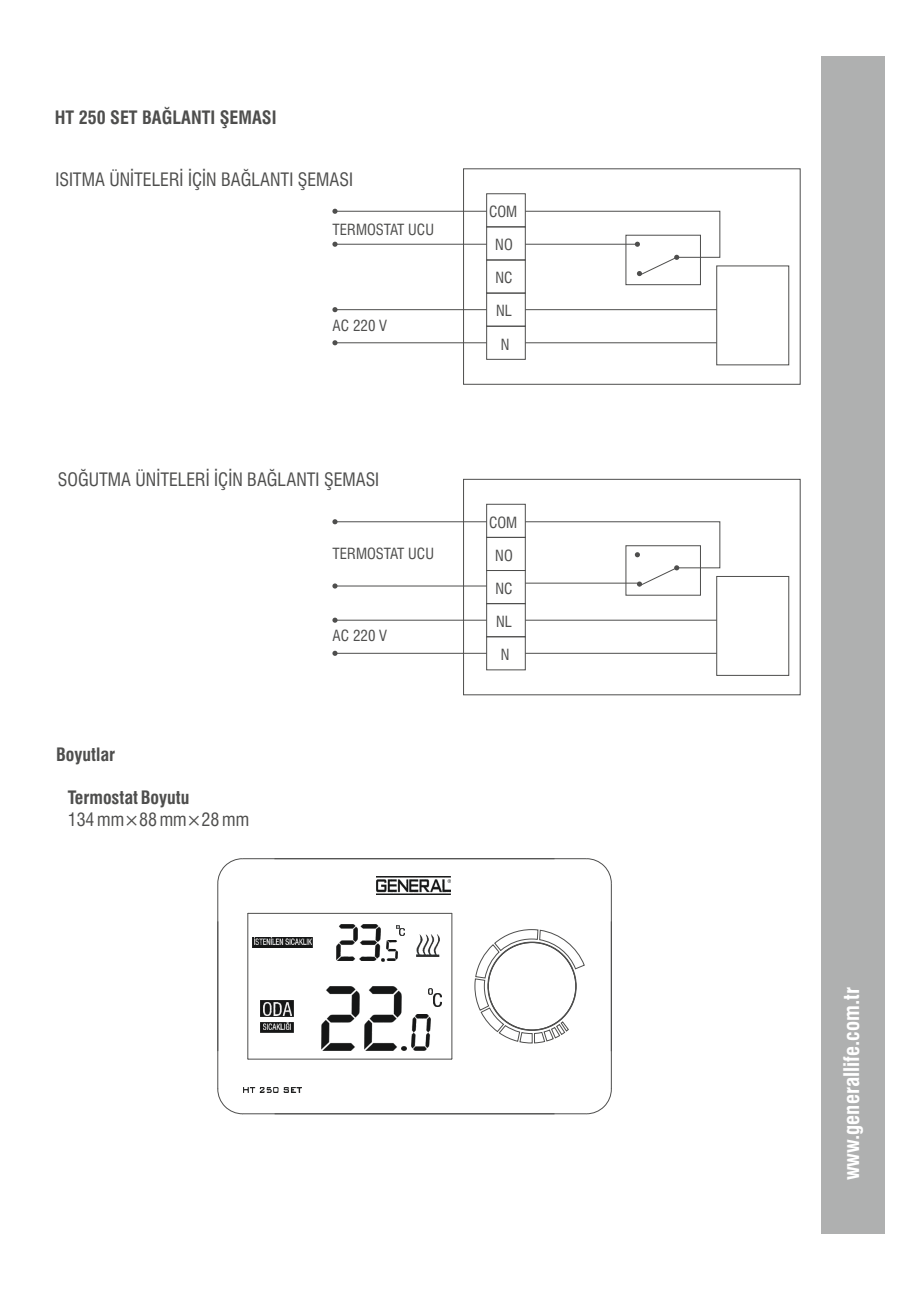
<style>
.page{position:relative;width:920px;height:1290px;background:#fff}
.page>*{position:absolute;margin:0;border:0;box-sizing:border-box;transform-origin:0 0}
.t1{font:700 condensed 21px "Swiss 721 BT";color:#fff}
.t2{font:condensed 18px "Swiss 721 BT";color:#4e4e4d}
.t3{font:700 condensed 18px "Swiss 721 BT";color:#4e4e4d}
.t4{font:condensed 15px "Swiss 721 BT";color:#4e4e4d}
</style>
<div class="page">
<div style="left:821px;top:56px;width:64px;height:1178px;background:#afb0b0"></div>
<hr style="left:217px;top:883px;width:1px;height:206px;background:#4e4e4d">
<hr style="left:247px;top:913px;width:1px;height:146px;background:#4e4e4d">
<svg style="left:217px;top:858px;width:27px;height:26px"></svg>
<hr style="left:243px;top:858px;width:344px;height:1px;background:#4e4e4d">
<hr style="left:248px;top:913px;width:204px;height:1px;background:#4e4e4d">
<hr style="left:451px;top:913px;width:1px;height:146px;background:#4e4e4d">
<hr style="left:248px;top:1059px;width:204px;height:1px;background:#4e4e4d">
<hr style="left:243px;top:1113px;width:344px;height:1px;background:#4e4e4d">
<svg style="left:586px;top:858px;width:26px;height:26px"></svg>
<svg style="left:586px;top:1088px;width:26px;height:26px"></svg>
<hr style="left:611px;top:883px;width:1px;height:206px;background:#4e4e4d">
<svg style="left:217px;top:1088px;width:27px;height:26px"></svg>
<img style="left:253px;top:938px;width:60px;height:9px">
<img style="left:260px;top:1001px;width:33px;height:16px">
<img style="left:260px;top:1022px;width:33px;height:10px">
<img style="left:255px;top:938px;width:57px;height:7px">
<img style="left:263px;top:1023px;width:28px;height:7px">
<img style="left:263px;top:1002px;width:28px;height:13px">
<img style="left:244px;top:1087px;width:58px;height:5px">
<img style="left:376px;top:876px;width:75px;height:18px">
<img style="left:411px;top:1015px;width:19px;height:36px">
<svg style="left:402px;top:1046px;width:4px;height:5px"></svg>
<img style="left:364px;top:986px;width:38px;height:65px">
<img style="left:322px;top:986px;width:37px;height:65px">
<img style="left:386px;top:940px;width:12px;height:21px">
<img style="left:360px;top:924px;width:21px;height:37px">
<img style="left:336px;top:924px;width:21px;height:37px">
<svg style="left:397px;top:926px;width:7px;height:10px"></svg>
<svg style="left:429px;top:989px;width:12px;height:17px"></svg>
<svg style="left:475px;top:929px;width:110px;height:114px"></svg>
<img style="left:417px;top:935px;width:22px;height:22px">
<div style="left:463px;top:168px;width:338px;height:217px;border:1px solid #4e4e4d"></div>
<div style="left:625px;top:235px;width:76px;height:50px;border:1px solid #4e4e4d"></div>
<div style="left:716px;top:265px;width:73px;height:100px;border:1px solid #4e4e4d"></div>
<div style="left:486px;top:193px;width:40px;height:34px;border:1px solid #4e4e4d"></div>
<div style="left:486px;top:260px;width:40px;height:33px;border:1px solid #4e4e4d"></div>
<div style="left:486px;top:293px;width:40px;height:34px;border:1px solid #4e4e4d"></div>
<div style="left:486px;top:326px;width:40px;height:34px;border:1px solid #4e4e4d"></div>
<hr style="left:335px;top:309px;width:152px;height:1px;background:#4e4e4d">
<hr style="left:525px;top:309px;width:192px;height:1px;background:#4e4e4d">
<hr style="left:335px;top:342px;width:152px;height:1px;background:#4e4e4d">
<hr style="left:525px;top:342px;width:192px;height:1px;background:#4e4e4d">
<svg style="left:332px;top:307px;width:6px;height:5px"></svg>
<svg style="left:332px;top:340px;width:6px;height:5px"></svg>
<svg style="left:332px;top:209px;width:389px;height:67px"></svg>
<div style="left:463px;top:479px;width:338px;height:216px;border:1px solid #4e4e4d"></div>
<div style="left:625px;top:545px;width:76px;height:51px;border:1px solid #4e4e4d"></div>
<div style="left:716px;top:576px;width:73px;height:100px;border:1px solid #4e4e4d"></div>
<div style="left:486px;top:504px;width:40px;height:34px;border:1px solid #4e4e4d"></div>
<div style="left:486px;top:570px;width:40px;height:34px;border:1px solid #4e4e4d"></div>
<div style="left:486px;top:603px;width:40px;height:34px;border:1px solid #4e4e4d"></div>
<div style="left:486px;top:636px;width:40px;height:34px;border:1px solid #4e4e4d"></div>
<hr style="left:335px;top:620px;width:152px;height:1px;background:#4e4e4d">
<hr style="left:525px;top:620px;width:192px;height:1px;background:#4e4e4d">
<hr style="left:335px;top:653px;width:152px;height:1px;background:#4e4e4d">
<hr style="left:525px;top:653px;width:192px;height:1px;background:#4e4e4d">
<svg style="left:332px;top:618px;width:6px;height:5px"></svg>
<svg style="left:332px;top:651px;width:6px;height:5px"></svg>
<svg style="left:332px;top:519px;width:389px;height:70px"></svg>
<hr style="left:525px;top:583px;width:113px;height:1px;background:#4e4e4d">
<p class="t3" style="left:55px;top:111px;width:223px">HT 250 SET BAĞLANTI ŞEMASI</p>
<p class="t2" style="left:55px;top:172px;width:299px">ISITMA ÜNİTELERİ İÇİN BAĞLANTI ŞEMASI</p>
<p class="t4" style="left:333px;top:224px;width:103px">TERMOSTAT UCU</p>
<p class="t4" style="left:333px;top:319px;width:56px">AC 220 V</p>
<p class="t2" style="left:58px;top:472px;width:323px">SOĞUTMA ÜNİTELERİ İÇİN BAĞLANTI ŞEMASI</p>
<p class="t4" style="left:333px;top:548px;width:103px">TERMOSTAT UCU</p>
<p class="t3" style="left:56px;top:747px;width:61px">Boyutlar</p>
<p class="t3" style="left:68px;top:791px;width:123px">Termostat Boyutu</p>
<p class="t2" style="left:68px;top:812px;width:183px">134 mm×88 mm×28 mm</p>
<p class="t4" style="left:333px;top:630px;width:56px">AC 220 V</p>
<p class="t4" style="left:489px;top:206px;width:30px">COM</p>
<p class="t4" style="left:495px;top:239px;width:19px">NO</p>
<p class="t4" style="left:496px;top:272px;width:19px">NC</p>
<p class="t4" style="left:496px;top:305px;width:17px">NL</p>
<p class="t4" style="left:501px;top:338px;width:10px">N</p>
<p class="t4" style="left:489px;top:516px;width:30px">COM</p>
<p class="t4" style="left:495px;top:549px;width:19px">NO</p>
<p class="t4" style="left:496px;top:582px;width:19px">NC</p>
<p class="t4" style="left:496px;top:616px;width:17px">NL</p>
<p class="t4" style="left:501px;top:649px;width:10px">N</p>
<p class="t1" style="left:843px;top:1180px;width:194px;rotate:-90deg">www.generallife.com.tr</p>
</div>
